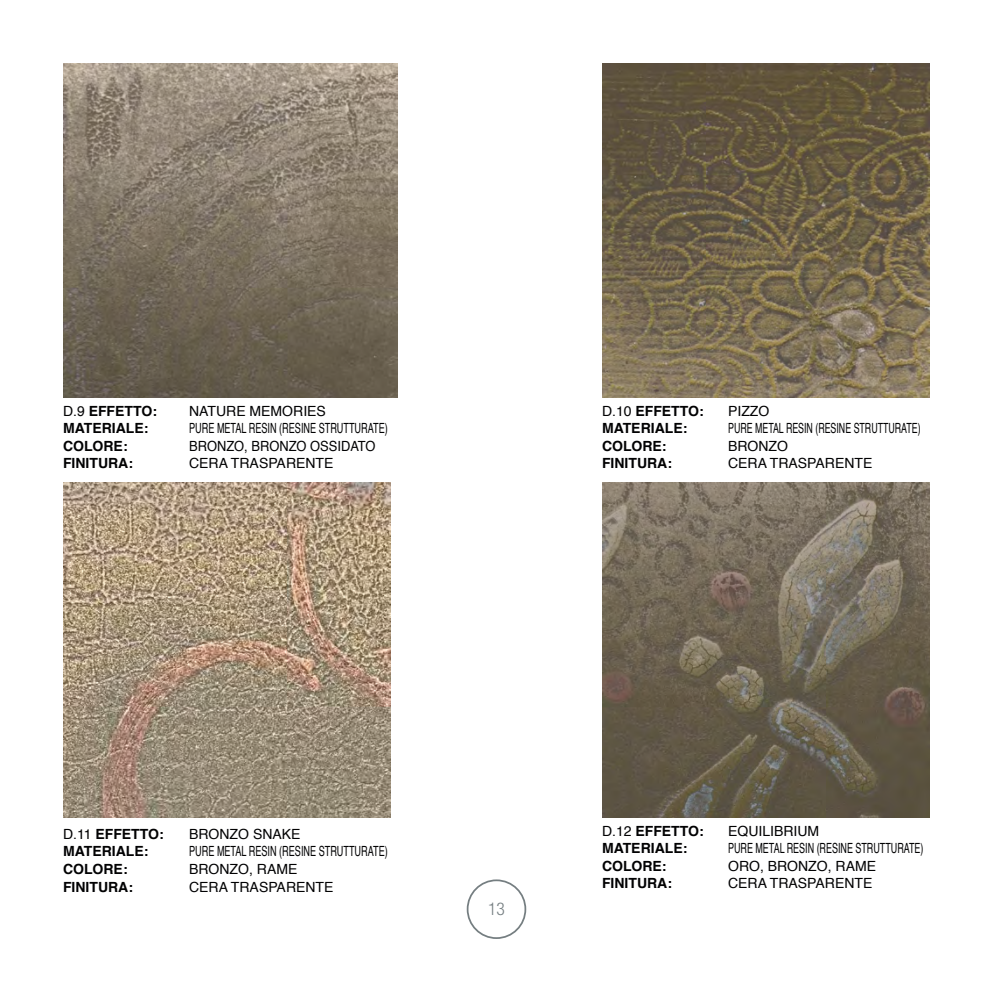
<style>
.page{position:relative;width:993px;height:993px;background:#fff}
.page>*{position:absolute;margin:0;border:0;box-sizing:border-box;transform-origin:0 0}
.t1{font:300 condensed 17.5px "Helvetica Neue LT Std";color:#757e81}
.t2{font:700 14px "Helvetica";color:#020203}
.t3{font:14px "Helvetica";color:#020203}
.t4{font:14px "Helvetica";color:#020203;scale:.65 1}
.t5{font:14px "Helvetica";color:#020203;scale:.63 1}
.t6{font:14px "Helvetica";color:#020203;scale:.64 1}
.t7{font:14px "Helvetica";color:#020203;scale:.92 1}
.s1{font-weight:400}
</style>
<div class="page">
<div style="left:466px;top:879px;width:60px;height:59px;border:2px solid #757e81;border-radius:50%"></div>
<img style="left:63px;top:63px;width:334px;height:334px">
<img style="left:602px;top:63px;width:327px;height:334px">
<img style="left:63px;top:483px;width:328px;height:333px">
<img style="left:602px;top:483px;width:327px;height:333px">
<p class="t2" style="left:63px;top:399px;width:95px"><span class="s1">D.9</span> EFFETTO:</p>
<p class="t3" style="left:189px;top:400px;width:138px">NATURE MEMORIES</p>
<p class="t2" style="left:63px;top:417px;width:87px">MATERIALE:</p>
<p class="t4" style="left:189px;top:417px;width:307px">PURE METAL RESIN (RESINE STRUTTURATE)</p>
<p class="t2" style="left:63px;top:434px;width:66px">COLORE:</p>
<p class="t7" style="left:189px;top:435px;width:204px">BRONZO, BRONZO OSSIDATO</p>
<p class="t2" style="left:63px;top:452px;width:71px">FINITURA:</p>
<p class="t3" style="left:189px;top:452px;width:146px">CERA TRASPARENTE</p>
<p class="t2" style="left:601px;top:399px;width:103px"><span class="s1">D.10</span> EFFETTO:</p>
<p class="t3" style="left:727px;top:400px;width:43px">PIZZO</p>
<p class="t2" style="left:601px;top:417px;width:87px">MATERIALE:</p>
<p class="t5" style="left:727px;top:417px;width:307px">PURE METAL RESIN (RESINE STRUTTURATE)</p>
<p class="t2" style="left:601px;top:434px;width:66px">COLORE:</p>
<p class="t3" style="left:727px;top:435px;width:61px">BRONZO</p>
<p class="t2" style="left:601px;top:452px;width:71px">FINITURA:</p>
<p class="t3" style="left:727px;top:452px;width:146px">CERA TRASPARENTE</p>
<p class="t2" style="left:63px;top:822px;width:102px"><span class="s1">D.11</span> EFFETTO:</p>
<p class="t3" style="left:189px;top:823px;width:113px">BRONZO SNAKE</p>
<p class="t2" style="left:63px;top:839px;width:87px">MATERIALE:</p>
<p class="t4" style="left:189px;top:840px;width:307px">PURE METAL RESIN (RESINE STRUTTURATE)</p>
<p class="t2" style="left:63px;top:857px;width:66px">COLORE:</p>
<p class="t3" style="left:189px;top:858px;width:110px">BRONZO, RAME</p>
<p class="t2" style="left:63px;top:874px;width:71px">FINITURA:</p>
<p class="t3" style="left:189px;top:875px;width:146px">CERA TRASPARENTE</p>
<p class="t1" style="left:488px;top:898px;width:18px">13</p>
<p class="t2" style="left:601px;top:819px;width:103px"><span class="s1">D.12</span> EFFETTO:</p>
<p class="t3" style="left:727px;top:819px;width:93px">EQUILIBRIUM</p>
<p class="t2" style="left:601px;top:836px;width:87px">MATERIALE:</p>
<p class="t6" style="left:727px;top:837px;width:307px">PURE METAL RESIN (RESINE STRUTTURATE)</p>
<p class="t2" style="left:601px;top:854px;width:66px">COLORE:</p>
<p class="t3" style="left:727px;top:854px;width:149px">ORO, BRONZO, RAME</p>
<p class="t2" style="left:601px;top:871px;width:71px">FINITURA:</p>
<p class="t3" style="left:727px;top:872px;width:146px">CERA TRASPARENTE</p>
</div>
